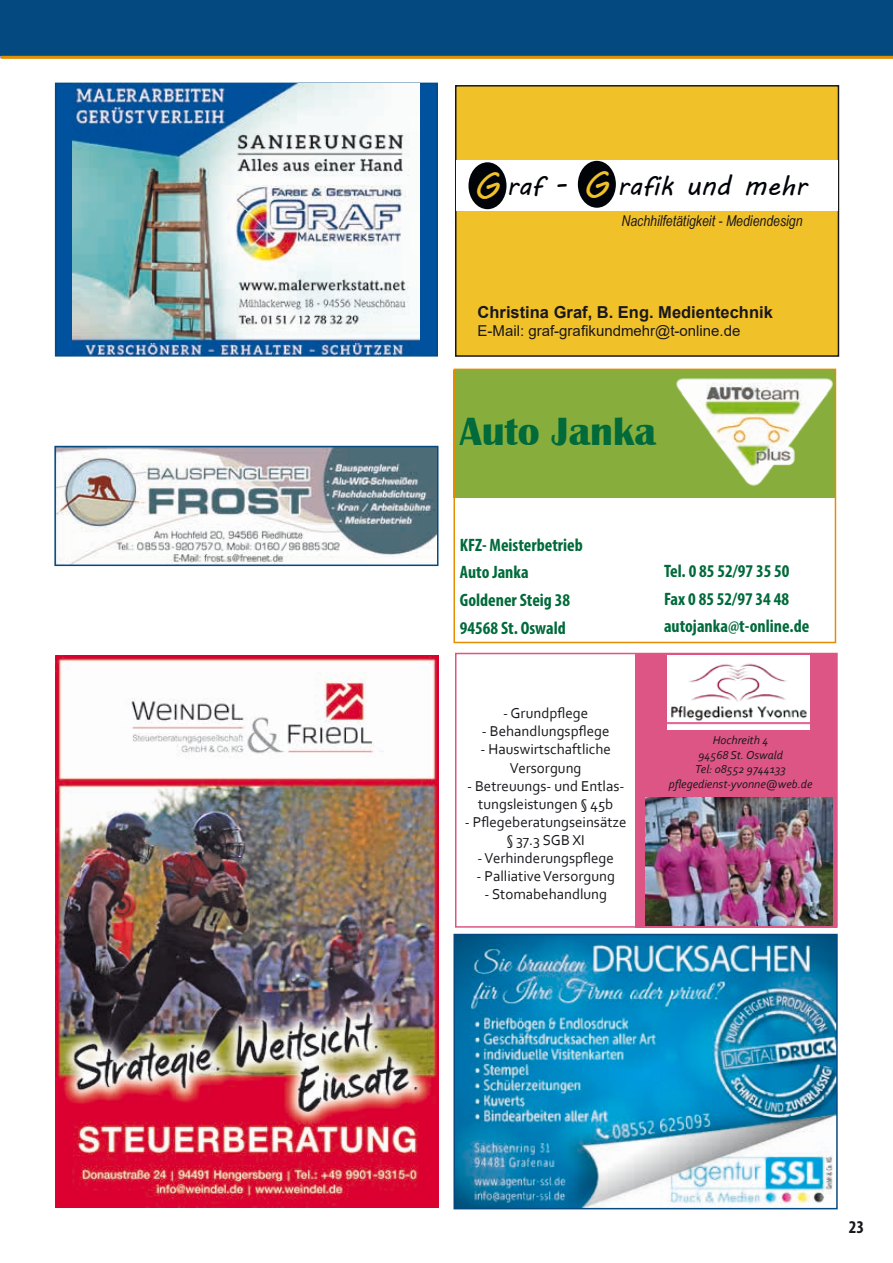
<style>
.page{position:relative;width:893px;height:1263px;background:#fff}
.page>*{position:absolute;margin:0;border:0;box-sizing:border-box;transform-origin:0 0}
.t1{font:700 40.5px "Britannic";color:#006a3a}
.t2{font:27px "MV Boli";color:#000308}
.t3{font:700 condensed 18px/27.6px "Myriad Pro";color:#006a3a}
.t4{font:700 condensed 18px "Myriad Pro";color:#1a171c}
.t5{font:700 16.5px "Arial";color:#1a171c}
.t6{font:15px/18px "Corbel";color:#1a171c;text-align:center}
.t7{font:15px "Arial";color:#1a171c}
.t8{font:italic 15px "Arial Narrow";color:#1a171c}
.t9{font:italic 12px/14.4px "Corbel";color:#1a171c;text-align:center}
.s1{font-size:37.5px;color:#f1c129}
</style>
<div class="page">
<hr style="left:0;top:55px;width:893px;height:3px;background:#9d9ea0">
<div style="left:0;top:0;width:893px;height:55px;background:#054981"></div>
<hr style="left:1px;top:56px;width:892px;height:3px;background:#e38e00">
<img style="left:456px;top:937px;width:379px;height:269px">
<div style="left:453px;top:934px;width:385px;height:275px;border:2px solid #054981"></div>
<div style="left:455px;top:85px;width:384px;height:272px;background:#f1c129;border:2px solid #1a171c"></div>
<div style="left:456px;top:160px;width:381px;height:50px;background:#fff"></div>
<div style="left:468px;top:162px;width:38px;height:47px;background:#000308;border-radius:50%"></div>
<div style="left:578px;top:161px;width:38px;height:47px;background:#000308;border-radius:50%"></div>
<div style="left:636px;top:653px;width:201px;height:275px;background:#dc5585"></div>
<img style="left:668px;top:656px;width:141px;height:74px">
<img style="left:646px;top:797px;width:186px;height:128px">
<hr style="left:661px;top:722px;width:159px;height:1px;background:#dc5585">
<hr style="left:661px;top:723px;width:159px;height:1px;background:#dc5585">
<div style="left:455px;top:653px;width:383px;height:275px;border:2px solid #dc5585"></div>
<div style="left:453px;top:370px;width:383px;height:128px;background:#87ae3c"></div>
<div style="left:453px;top:369px;width:383px;height:274px;border:2px solid #e38e00"></div>
<img style="left:676px;top:374px;width:159px;height:113px">
<div style="left:55px;top:83px;width:383px;height:274px;background:#00519e;border:2px solid #054981"></div>
<img style="left:73px;top:83px;width:347px;height:272px">
<img style="left:57px;top:449px;width:378px;height:114px">
<div style="left:54px;top:446px;width:384px;height:120px;border:2px solid #054981"></div>
<img style="left:56px;top:655px;width:382px;height:553px">
<h2 class="t2" style="left:473px;top:167px;width:335px"><span class="s1">G</span> raf - <span class="s1">G</span> rafik und mehr</h2>
<p class="t8" style="left:621px;top:210px;width:183px">Nachhilfetätigkeit - Mediendesign</p>
<p class="t5" style="left:478px;top:301px;width:297px">Christina Graf, B. Eng. Medientechnik</p>
<p class="t7" style="left:478px;top:321px;width:264px">E-Mail: graf-grafikundmehr@t-online.de</p>
<h1 class="t1" style="left:460px;top:408px;width:197px">Auto Janka</h1>
<p class="t3" style="left:460px;top:530px;width:124px">KFZ- Meisterbetrieb<br>Auto Janka<br>Goldener Steig 38<br>94568 St. Oswald</p>
<p class="t6" style="left:503px;top:704px;width:87px">- Grundpflege</p>
<p class="t6" style="left:482px;top:722px;width:129px">- Behandlungspflege</p>
<p class="t6" style="left:480px;top:740px;width:132px">- Hauswirtschaftliche<br>Versorgung</p>
<p class="t6" style="left:467px;top:776px;width:159px">- Betreuungs- und Entlas&shy;tungsleistungen § 45b</p>
<p class="t6" style="left:465px;top:812px;width:163px">- Pflegeberatungseinsätze § 37.3 SGB XI</p>
<p class="t6" style="left:477px;top:848px;width:138px">- Verhinderungspflege</p>
<p class="t6" style="left:477px;top:866px;width:140px">- Palliative Versorgung</p>
<p class="t6" style="left:484px;top:884px;width:124px">- Stomabehandlung</p>
<p class="t3" style="left:664px;top:557px;width:147px">Tel. 0 85 52/97 35 50<br>Fax 0 85 52/97 34 48 autojanka@t-online.de</p>
<p class="t9" style="left:669px;top:733px;width:145px">Hochreith 4<br>94568 St. Oswald<br>Tel: 08552 9744133 pflegedienst-yvonne@web.de</p>
<p class="t4" style="left:849px;top:1216px;width:17px">23</p>
</div>
